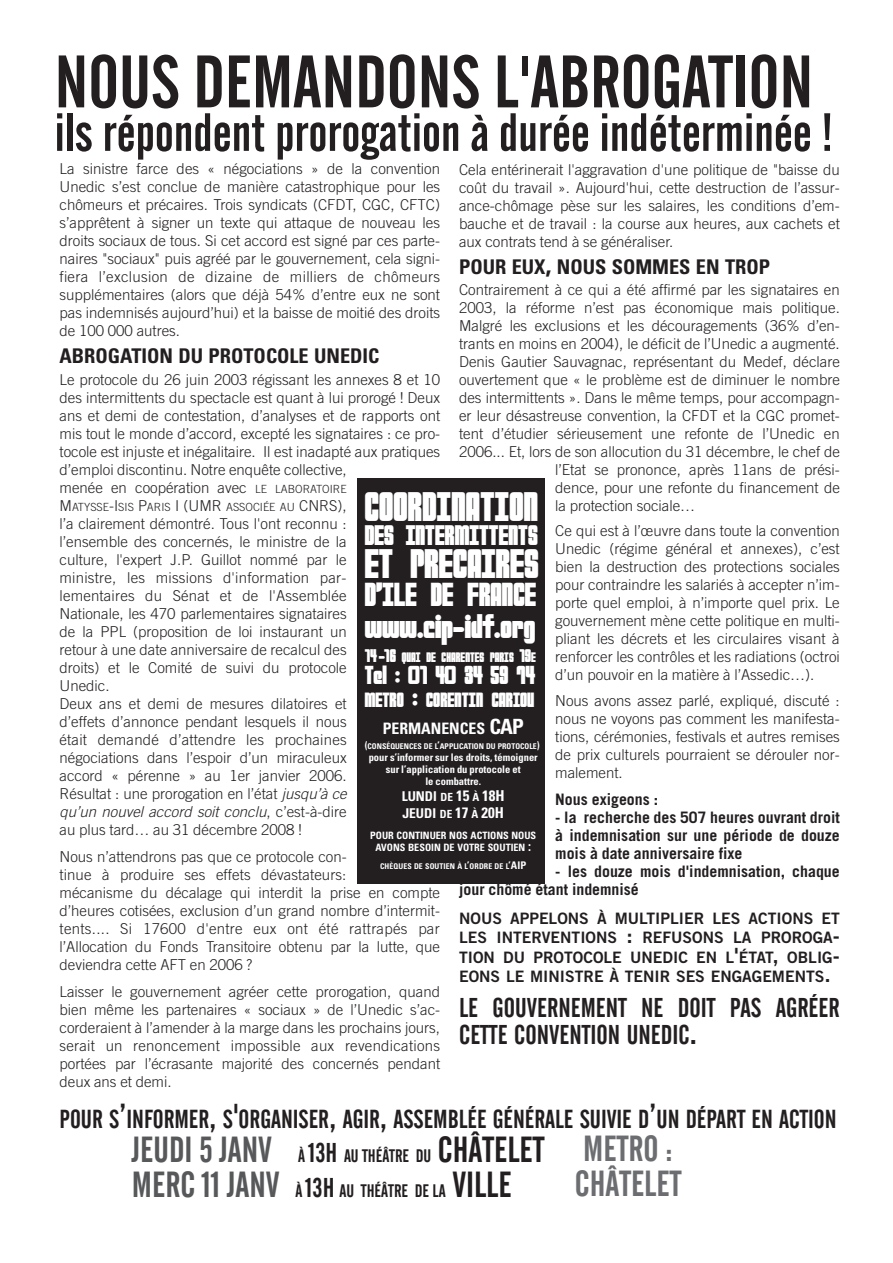
<style>
.page{position:relative;width:893px;height:1263px;background:#fff}
.page>*{position:absolute;margin:0;border:0;box-sizing:border-box;transform-origin:0 0}
.t1{font:73.5px "Alternate Gothic No 2 BT";color:#231f20}
.t2{font:53.25px "Alternate Gothic No 2 BT";color:#231f20}
.t3{font:40.5px "Cosmic";letter-spacing:.005em;color:#fff}
.t4{font:36px/34.5px "Alternate Gothic No 2 BT";color:#6c6d70}
.t5{font:33px "Cosmic";color:#fff}
.t6{font:32.7px "Cosmic";color:#fff}
.t7{font:27.75px "Cosmic";color:#fff}
.t8{font:27px/27px "Alternate Gothic No 2 BT";color:#231f20}
.t9{font:25.8px "Alternate Gothic No 2 BT";color:#231f20}
.t10{font:25.5px "Cosmic";color:#fff}
.t11{font:700 condensed 20.25px "Univers";color:#231f20}
.t12{font:20.25px "Cosmic";color:#fff}
.t13{font:18px/34.5px "Alternate Gothic No 2 BT";color:#231f20}
.t14{font:700 15.9px/18px "Trade Gothic";color:#231f20;text-align:justify}
.t15{font:15.75px/19.5px "Trade Gothic Bold Two";color:#231f20;text-align:justify}
.t16{font:700 condensed 15.75px "Univers";color:#fff}
.t17{font:300 15px/18px "Trade Gothic";color:#231f20;text-align:justify}
.t18{font:13.5px "Cosmic";color:#fff}
.t19{font:700 condensed 13.5px/16.5px "Univers";color:#fff}
.t20{font:300 11.25px "Trade Gothic";color:#231f20}
.t21{font:700 condensed 10.5px/12px "Univers";color:#fff;text-align:center}
.t22{font:700 condensed 10.2px/12px "Univers";color:#fff;text-align:center}
.t23{font:700 condensed 7.8px "Univers";color:#fff}
.s1{font-size:11.25px}
.s2{font-size:15px}
.s3{font-style:italic}
.s4{font-size:27px}
.s5{font-size:21px}
.s6{font-size:36px}
.s7{font-size:33px}
.s8{font-size:18px}
.s9{font-size:10.5px}
.s10{font-size:13.5px}
.s11{font-size:34.5px}
.s12{font-size:36px;color:#57585a}
</style>
<div class="page">
<div style="left:357px;top:478px;width:188px;height:405px;background:#231f20"></div>
<h1 class="t1" style="left:55px;top:39px;width:760px">NOUS DEMANDONS L'ABROGATION</h1>
<h2 class="t2" style="left:55px;top:101px;width:780px">ils répondent prorogation à durée indéterminée !</h2>
<p class="t17" style="left:60px;top:161px;width:382px">La sinistre farce des « négociations » de la convention Unedic s’est conclue de manière catastrophique pour les chômeurs et précaires. Trois syndicats (CFDT, CGC, CFTC) s’apprêtent à signer un texte qui attaque de nouveau les droits sociaux de tous. Si cet accord est signé par ces parte&shy;naires "sociaux" puis agréé par le gouvernement, cela signi&shy;fiera l’exclusion de dizaine de milliers de chômeurs supplémentaires (alors que déjà 54% d’entre eux ne sont pas indemnisés aujourd’hui) et la baisse de moitié des droits de 100 000 autres.</p>
<h3 class="t11" style="left:60px;top:348px;width:321px">ABROGATION DU PROTOCOLE UNEDIC</h3>
<p class="t17" style="left:60px;top:372px;width:382px;text-align:left">Le protocole du 26 juin 2003 régissant les annexes 8 et 10 des intermittents du spectacle est quant à lui prorogé ! Deux ans et demi de contestation, d’analyses et de rapports ont mis tout le monde d’accord, excepté les signataires : ce pro&shy;tocole est injuste et inégalitaire. Il est inadapté aux pratiques d’emploi discontinu. Notre enquête collective,<br>menée en coopération avec <span class="s1">LE LABORATOIRE</span></p>
<p class="t20" style="left:60px;top:503px;width:289px"><span class="s2">M</span>ATYSSE<span class="s2">-I</span>SIS <span class="s2">P</span>ARIS <span class="s2">I (UMR</span> ASSOCIÉE AU <span class="s2">CNRS),</span></p>
<p class="t17" style="left:60px;top:516px;width:289px;text-align:left">l’a clairement démontré. Tous l'ont reconnu : l’ensemble des concernés, le ministre de la culture, l'expert J.P. Guillot nommé par le ministre, les missions d'information par&shy;lementaires du Sénat et de l'Assemblée Nationale, les 470 parlementaires signataires de la PPL (proposition de loi instaurant un retour à une date anniversaire de recalcul des droits) et le Comité de suivi du protocole Unedic.<br>Deux ans et demi de mesures dilatoires et d’effets d’annonce pendant lesquels il nous était demandé d’attendre les prochaines négociations dans l’espoir d’un miraculeux accord « pérenne » au 1er janvier 2006.<br>Résultat : une prorogation en l’état <span class="s3">jusqu’à ce qu’un nouvel accord soit conclu</span>, c’est-à-dire au plus tard… au 31 décembre 2008 !</p>
<p class="t17" style="left:60px;top:849px;width:382px;text-align:left">Nous n’attendrons pas que ce protocole con-<br>tinue à produire ses effets dévastateurs:<br>mécanisme du décalage qui interdit la prise en compte d’heures cotisées, exclusion d’un grand nombre d’intermit&shy;tents.... Si 17600 d'entre eux ont été rattrapés par l’Allocation du Fonds Transitoire obtenu par la lutte, que deviendra cette AFT en 2006 ?</p>
<p class="t17" style="left:60px;top:984px;width:382px">Laisser le gouvernement agréer cette prorogation, quand bien même les partenaires « sociaux » de l’Unedic s’ac&shy;corderaient à l’amender à la marge dans les prochains jours, serait un renoncement impossible aux revendications portées par l’écrasante majorité des concernés pendant deux ans et demi.</p>
<p class="t17" style="left:459px;top:162px;width:382px">Cela entérinerait l'aggravation d'une politique de "baisse du coût du travail ». Aujourd'hui, cette destruction de l’assur&shy;ance-chômage pèse sur les salaires, les conditions d’em&shy;bauche et de travail : la course aux heures, aux cachets et aux contrats tend à se généraliser.</p>
<h3 class="t11" style="left:459px;top:259px;width:312px">POUR EUX<span class="s4">,</span> NOUS SOMMES EN TROP</h3>
<p class="t17" style="left:459px;top:282px;width:382px">Contrairement à ce qui a été affirmé par les signataires en</p>
<p class="t17" style="left:459px;top:300px;width:382px">2003, la réforme n’est pas économique mais politique.</p>
<p class="t17" style="left:459px;top:318px;width:382px">Malgré les exclusions et les découragements (36% d’en-</p>
<p class="t17" style="left:459px;top:336px;width:382px">trants en moins en 2004), le déficit de l’Unedic a augmenté.</p>
<p class="t17" style="left:459px;top:354px;width:382px">Denis Gautier Sauvagnac, représentant du Medef, déclare</p>
<p class="t17" style="left:459px;top:372px;width:382px">ouvertement que « le problème est de diminuer le nombre</p>
<p class="t17" style="left:459px;top:390px;width:382px">des intermittents ». Dans le même temps, pour accompagn-</p>
<p class="t17" style="left:459px;top:408px;width:382px">er leur désastreuse convention, la CFDT et la CGC promet-</p>
<p class="t17" style="left:459px;top:426px;width:382px">tent d’étudier sérieusement une refonte de l’Unedic en</p>
<p class="t17" style="left:459px;top:444px;width:382px">2006... Et, lors de son allocution du 31 décembre, le chef de</p>
<p class="t17" style="left:555px;top:462px;width:286px">l’Etat se prononce, après 11ans de prési-</p>
<p class="t17" style="left:555px;top:480px;width:286px">dence, pour une refonte du financement de</p>
<p class="t17" style="left:555px;top:498px;width:141px">la protection sociale…</p>
<p class="t17" style="left:555px;top:523px;width:286px">Ce qui est à l’œuvre dans toute la convention Unedic (régime général et annexes), c’est bien la destruction des protections sociales pour contraindre les salariés à accepter n’im&shy;porte quel emploi, à n’importe quel prix. Le gouvernement mène cette politique en multi&shy;pliant les décrets et les circulaires visant à renforcer les contrôles et les radiations (octroi d’un pouvoir en la matière à l’Assedic…).</p>
<p class="t17" style="left:555px;top:693px;width:286px">Nous avons assez parlé, expliqué, discuté : nous ne voyons pas comment les manifesta&shy;tions, cérémonies, festivals et autres remises de prix culturels pourraient se dérouler nor&shy;malement.</p>
<p class="t14" style="left:555px;top:792px;width:104px">Nous exigeons :</p>
<p class="t14" style="left:555px;top:810px;width:286px">- la recherche des 507 heures ouvrant droit à indemnisation sur une période de douze mois à date anniversaire fixe</p>
<p class="t14" style="left:459px;top:864px;width:382px;text-indent:96px">- les douze mois d'indemnisation, chaque jour chômé étant indemnisé</p>
<p class="t15" style="left:459px;top:909px;width:382px">NOUS APPELONS À MULTIPLIER LES ACTIONS ET LES INTERVENTIONS <span class="s5">:</span> REFUSONS LA PROROGA<span class="s5">-</span>TION DU PROTOCOLE UNEDIC EN L<span class="s5">'</span>ÉTAT<span class="s5">,</span> OBLIG<span class="s5">-</span>EONS LE MINISTRE À TENIR SES ENGAGEMENTS<span class="s5">.</span></p>
<h3 class="t8" style="left:459px;top:994px;width:382px">LE GOUVERNEMENT NE DOIT PAS AGRÉER<br>CETTE CONVENTION UNEDIC<span class="s6">.</span></h3>
<h3 class="t3" style="left:365px;top:492px;width:175px">COORDINATION</h3>
<h3 class="t7" style="left:365px;top:525px;width:175px">DES INTERMITTENTS</h3>
<h3 class="t3" style="left:365px;top:549px;width:175px">ET PRECAIRES</h3>
<h3 class="t6" style="left:365px;top:583px;width:173px">D<span class="s7">’</span>ILE DE FRANCE</h3>
<h3 class="t5" style="left:365px;top:614px;width:172px">www.cip-idf.org</h3>
<p class="t18" style="left:365px;top:652px;width:173px"><span class="s8">14 -16</span> QUAI DE CHARENTES PARIS <span class="s8">19</span>E</p>
<h3 class="t10" style="left:365px;top:666px;width:171px">Tel : 01 40 34 59 74</h3>
<h3 class="t12" style="left:365px;top:692px;width:171px">METRO <span class="s4">:</span> CORENTIN CARIOU</h3>
<p class="t16" style="left:383px;top:722px;width:142px">PERMANENCES <span class="s5">CAP</span></p>
<p class="t23" style="left:365px;top:743px;width:176px"><span class="s9">(</span>CONSÉQUENCES DE L<span class="s9">’</span>APPLICATION DU PROTOCOLE<span class="s9">)</span></p>
<p class="t21" style="left:369px;top:752px;width:171px">pour s’informer sur les droits, témoigner sur l’application du protocole et<br>le combattre.</p>
<p class="t19" style="left:402px;top:789px;width:104px">LUNDI <span class="s1">DE</span> <span class="s2">15</span> <span class="s1">À</span> <span class="s2">18H<br></span>JEUDI <span class="s1">DE</span> <span class="s2">17</span> <span class="s1">À</span> <span class="s2">20H</span></p>
<p class="t22" style="left:370px;top:830px;width:168px">POUR CONTINUER NOS ACTIONS NOUS<br>AVONS BESOIN DE VOTRE SOUTIEN <span class="s10">:</span></p>
<p class="t23" style="left:380px;top:863px;width:148px">CHÈQUES DE SOUTIEN À L<span class="s9">’</span>ORDRE DE L<span class="s9">’AIP</span></p>
<h3 class="t9" style="left:60px;top:1103px;width:779px">POUR S<span class="s11">’</span>INFORMER<span class="s11">,</span> S<span class="s11">'</span>ORGANISER<span class="s11">,</span> AGIR<span class="s11">,</span> ASSEMBLÉE GÉNÉRALE SUIVIE D<span class="s11">’</span>UN DÉPART EN ACTION</h3>
<p class="t13" style="left:132px;top:1138px;width:414px"><span class="s12">JEUDI 5 JANV</span> À <span class="s4">13H</span> AU THÉÂTRE DU <span class="s6">CHÂTELET<br></span><span class="s12">MERC 11 JANV</span> À <span class="s4">13H</span> AU THÉÂTRE DE LA <span class="s6">VILLE</span></p>
<h3 class="t4" style="left:575px;top:1131px;width:108px">METRO :<br>CHÂTELET</h3>
</div>
